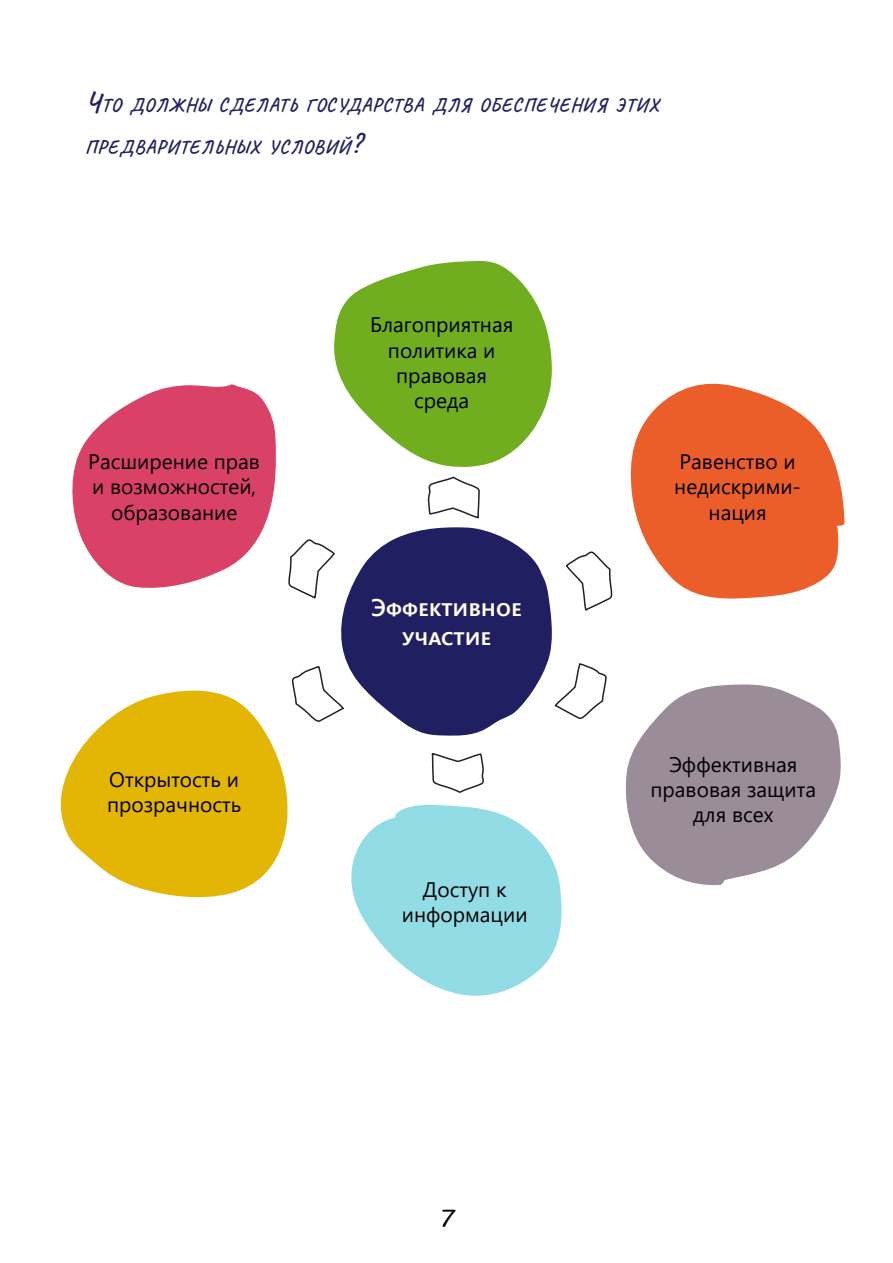
<style>
.page{position:relative;width:893px;height:1263px;background:#fff}
.page>*{position:absolute;margin:0;border:0;box-sizing:border-box;transform-origin:0 0}
.t1{font:600 24px/28.8px "Segoe UI";color:#fffdef;text-align:center}
.t2{font:24px "MV Boli";color:#000}
.t3{font:21px/25.2px "Segoe UI";color:#000;text-align:center}
.t4{font:700 18.9px "Caveat";letter-spacing:.055em;color:#201f61}
.s1{font-size:27px}
</style>
<div class="page">
<svg style="left:625px;top:684px;width:216px;height:202px"></svg>
<svg style="left:334px;top:261px;width:218px;height:206px"></svg>
<svg style="left:351px;top:804px;width:211px;height:192px"></svg>
<svg style="left:72px;top:384px;width:204px;height:204px"></svg>
<svg style="left:60px;top:690px;width:228px;height:208px;fill:#e3b505"></svg>
<svg style="left:630px;top:383px;width:214px;height:216px;fill:#eb5e29"></svg>
<svg style="left:427px;top:476px;width:53px;height:43px"></svg>
<svg style="left:431px;top:753px;width:53px;height:40px"></svg>
<svg style="left:287px;top:527px;width:326px;height:209px"></svg>
<p class="t4" style="left:85px;top:93px;width:575px"><span class="s1">Ч</span>то должны сделать государства для обеспечения этих</p>
<p class="t4" style="left:85px;top:135px;width:277px">предварительных условий<span class="s1">?</span></p>
<p class="t3" style="left:88px;top:447px;width:173px">Расширение прав и возможностей, образование</p>
<p class="t3" style="left:107px;top:765px;width:136px;text-align:left">Открытость и прозрачность</p>
<p class="t3" style="left:370px;top:310px;width:145px">Благоприятная политика и правовая среда</p>
<p class="t1" style="left:371px;top:591px;width:152px">Эффективное участие</p>
<p class="t3" style="left:402px;top:875px;width:127px">Доступ к информации</p>
<p class="t2" style="left:439px;top:1202px;width:16px">7</p>
<p class="t3" style="left:674px;top:447px;width:128px">Равенство и недискрими&shy;нация</p>
<p class="t3" style="left:650px;top:750px;width:167px">Эффективная правовая защита для всех</p>
</div>
